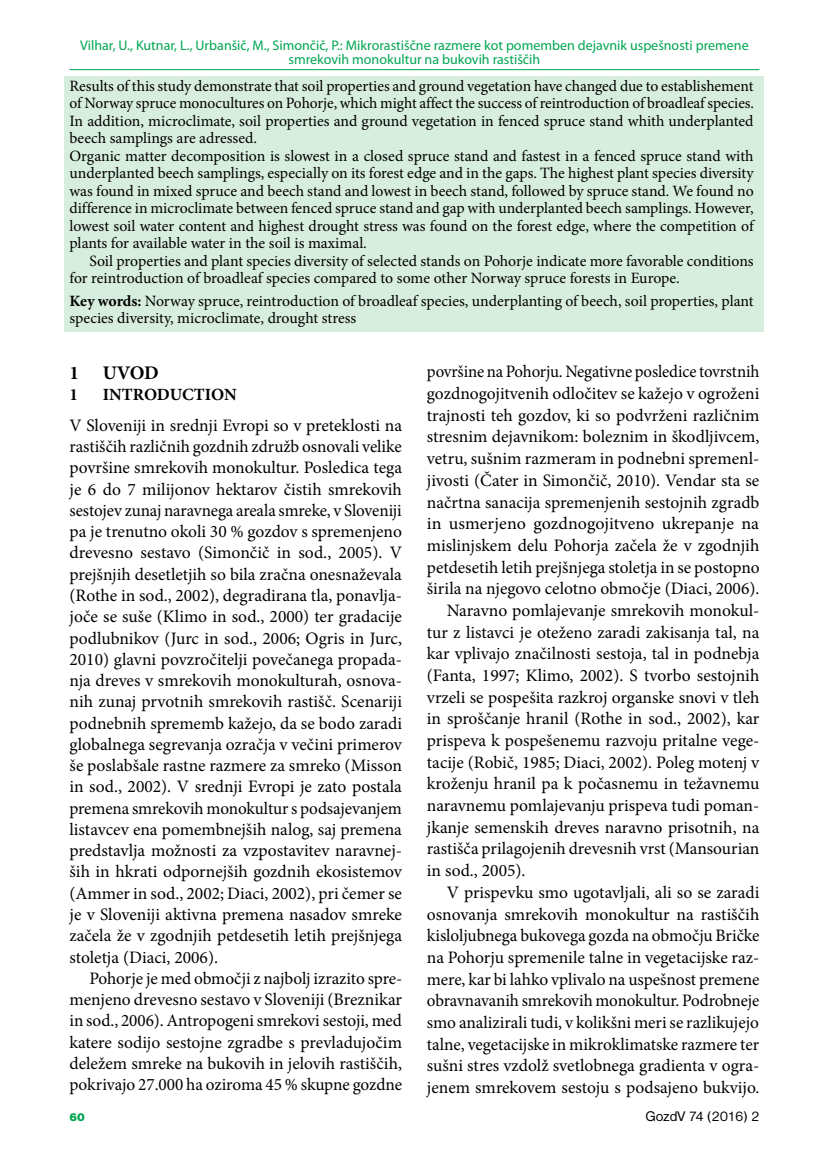
<style>
.page{position:relative;width:819px;height:1166px;background:#fff}
.page>*{position:absolute;margin:0;border:0;box-sizing:border-box;transform-origin:0 0}
.t1{font:700 19.25px "Minion Pro";color:#000}
.t2{font:17.5px/21.2px "Minion Pro";color:#000;text-align:justify}
.t3{font:17.5px "Minion Pro";color:#000;scale:.96 1}
.t4{font:700 17.15px "Minion Pro";color:#000}
.t5{font:15.75px/17.5px "Minion Pro";color:#000}
.t6{font:14.53px "Nimbus San DEE";color:#000}
.t7{font:14px/14px "Myriad Pro";color:#00a651;text-align:center}
.t8{font:11.38px "Nimbus San DEE Blac";color:#00a651}
.s1{font-weight:700}
</style>
<div class="page">
<hr style="left:69px;top:69px;width:690px;height:1px;background:#00a651">
<div style="left:64px;top:76px;width:700px;height:255px;background:#d7eddd"></div>
<p class="t7" style="left:80px;top:38px;width:670px">Vilhar, U., Kutnar, L., Urbanšič, M., Simončič, P.: Mikrorastiščne razmere kot pomemben dejavnik uspešnosti premene smrekovih monokultur na bukovih rastiščih</p>
<p class="t5" style="left:69px;top:77px;width:686px">Results of this study demonstrate that soil properties and ground vegetation have changed due to establishement of Norway spruce monocultures on Pohorje, which might affect the success of reintroduction of broadleaf species.<br>In addition, microclimate, soil properties and ground vegetation in fenced spruce stand whith underplanted beech samplings are adressed.<br>Organic matter decomposition is slowest in a closed spruce stand and fastest in a fenced spruce stand with underplanted beech samplings, especially on its forest edge and in the gaps. The highest plant species diversity was found in mixed spruce and beech stand and lowest in beech stand, followed by spruce stand. We found no difference in microclimate between fenced spruce stand and gap with underplanted beech samplings. However, lowest soil water content and highest drought stress was found on the forest edge, where the competition of plants for available water in the soil is maximal.</p>
<p class="t5" style="left:69px;top:252px;width:685px;text-indent:20px">Soil properties and plant species diversity of selected stands on Pohorje indicate more favorable conditions for reintroduction of broadleaf species compared to some other Norway spruce forests in Europe.</p>
<p class="t5" style="left:69px;top:292px;width:685px"><span class="s1">Key words:</span> Norway spruce, reintroduction of broadleaf species, underplanting of beech, soil properties, plant species diversity, microclimate, drought stress</p>
<p class="t3" style="left:427px;top:360px;width:348px">površine na Pohorju. Negativne posledice tovrstnih</p>
<p class="t2" style="left:427px;top:383px;width:334px">gozdnogojitvenih odločitev se kažejo v ogroženi</p>
<p class="t2" style="left:427px;top:405px;width:334px">trajnosti teh gozdov, ki so podvrženi različnim</p>
<p class="t2" style="left:427px;top:426px;width:334px">stresnim dejavnikom: boleznim in škodljivcem,</p>
<p class="t2" style="left:427px;top:448px;width:334px">vetru, sušnim razmeram in podnebni spremenl-</p>
<p class="t2" style="left:427px;top:470px;width:334px">jivosti (Čater in Simončič, 2010). Vendar sta se</p>
<p class="t2" style="left:427px;top:491px;width:334px">načrtna sanacija spremenjenih sestojnih zgradb</p>
<p class="t2" style="left:427px;top:513px;width:334px">in usmerjeno gozdnogojitveno ukrepanje na</p>
<p class="t2" style="left:427px;top:535px;width:334px">mislinjskem delu Pohorja začela že v zgodnjih</p>
<p class="t2" style="left:427px;top:556px;width:334px">petdesetih letih prejšnjega stoletja in se postopno</p>
<p class="t2" style="left:427px;top:578px;width:334px">širila na njegovo celotno območje (Diaci, 2006).</p>
<p class="t2" style="left:446px;top:600px;width:314px">Naravno pomlajevanje smrekovih monokul-</p>
<p class="t2" style="left:427px;top:621px;width:334px">tur z listavci je oteženo zaradi zakisanja tal, na</p>
<p class="t2" style="left:427px;top:643px;width:334px">kar vplivajo značilnosti sestoja, tal in podnebja</p>
<p class="t2" style="left:427px;top:665px;width:334px">(Fanta, 1997; Klimo, 2002). S tvorbo sestojnih</p>
<p class="t2" style="left:427px;top:686px;width:334px">vrzeli se pospešita razkroj organske snovi v tleh</p>
<p class="t2" style="left:427px;top:708px;width:334px">in sproščanje hranil (Rothe in sod., 2002), kar</p>
<p class="t2" style="left:427px;top:730px;width:334px">prispeva k pospešenemu razvoju pritalne vege-</p>
<p class="t2" style="left:427px;top:752px;width:334px">tacije (Robič, 1985; Diaci, 2002). Poleg motenj v</p>
<p class="t2" style="left:427px;top:773px;width:334px">kroženju hranil pa k počasnemu in težavnemu</p>
<p class="t2" style="left:427px;top:795px;width:334px">naravnemu pomlajevanju prispeva tudi poman-</p>
<p class="t2" style="left:427px;top:817px;width:334px">jkanje semenskih dreves naravno prisotnih, na</p>
<p class="t2" style="left:427px;top:838px;width:334px">rastišča prilagojenih drevesnih vrst (Mansourian</p>
<p class="t2" style="left:427px;top:860px;width:100px">in sod., 2005).</p>
<p class="t2" style="left:446px;top:882px;width:314px">V prispevku smo ugotavljali, ali so se zaradi</p>
<p class="t2" style="left:427px;top:903px;width:334px">osnovanja smrekovih monokultur na rastiščih</p>
<p class="t2" style="left:427px;top:925px;width:334px">kisloljubnega bukovega gozda na območju Bričke</p>
<p class="t2" style="left:427px;top:947px;width:334px">na Pohorju spremenile talne in vegetacijske raz-</p>
<p class="t2" style="left:427px;top:968px;width:334px">mere, kar bi lahko vplivalo na uspešnost premene</p>
<p class="t2" style="left:427px;top:990px;width:334px">obravnavanih smrekovih monokultur. Podrobneje</p>
<p class="t2" style="left:427px;top:1012px;width:334px">smo analizirali tudi, v kolikšni meri se razlikujejo</p>
<p class="t2" style="left:427px;top:1033px;width:334px">talne, vegetacijske in mikroklimatske razmere ter</p>
<p class="t2" style="left:427px;top:1055px;width:334px">sušni stres vzdolž svetlobnega gradienta v ogra-</p>
<p class="t2" style="left:427px;top:1077px;width:334px">jenem smrekovem sestoju s podsajeno bukvijo.</p>
<p class="t1" style="left:69px;top:359px;width:91px">1 UVOD</p>
<p class="t4" style="left:69px;top:382px;width:10px">1</p>
<p class="t4" style="left:103px;top:382px;width:136px">INTRODUCTION</p>
<p class="t2" style="left:69px;top:415px;width:334px">V Sloveniji in srednji Evropi so v preteklosti na rastiščih različnih gozdnih združb osnovali velike površine smrekovih monokultur. Posledica tega je 6 do 7 milijonov hektarov čistih smrekovih sestojev zunaj naravnega areala smreke, v Sloveniji pa je trenutno okoli 30 % gozdov s spremenjeno drevesno sestavo (Simončič in sod., 2005). V prejšnjih desetletjih so bila zračna onesnaževala (Rothe in sod., 2002), degradirana tla, ponavlja&shy;joče se suše (Klimo in sod., 2000) ter gradacije podlubnikov (Jurc in sod., 2006; Ogris in Jurc, 2010) glavni povzročitelji povečanega propada&shy;nja dreves v smrekovih monokulturah, osnova&shy;nih zunaj prvotnih smrekovih rastišč. Scenariji podnebnih sprememb kažejo, da se bodo zaradi globalnega segrevanja ozračja v večini primerov še poslabšale rastne razmere za smreko (Misson in sod., 2002). V srednji Evropi je zato postala premena smrekovih monokultur s podsajevanjem listavcev ena pomembnejših nalog, saj premena predstavlja možnosti za vzpostavitev naravnej&shy;ših in hkrati odpornejših gozdnih ekosistemov (Ammer in sod., 2002; Diaci, 2002), pri čemer se je v Sloveniji aktivna premena nasadov smreke začela že v zgodnjih petdesetih letih prejšnjega stoletja (Diaci, 2006).</p>
<p class="t2" style="left:69px;top:967px;width:334px;text-indent:20px">Pohorje je med območji z najbolj izrazito spre&shy;menjeno drevesno sestavo v Sloveniji (Breznikar in sod., 2006). Antropogeni smrekovi sestoji, med katere sodijo sestojne zgradbe s prevladujočim deležem smreke na bukovih in jelovih rastiščih, pokrivajo 27.000 ha oziroma 45 % skupne gozdne</p>
<p class="t8" style="left:69px;top:1110px;width:17px">60</p>
<p class="t6" style="left:645px;top:1108px;width:115px">GozdV 74 (2016) 2</p>
</div>
